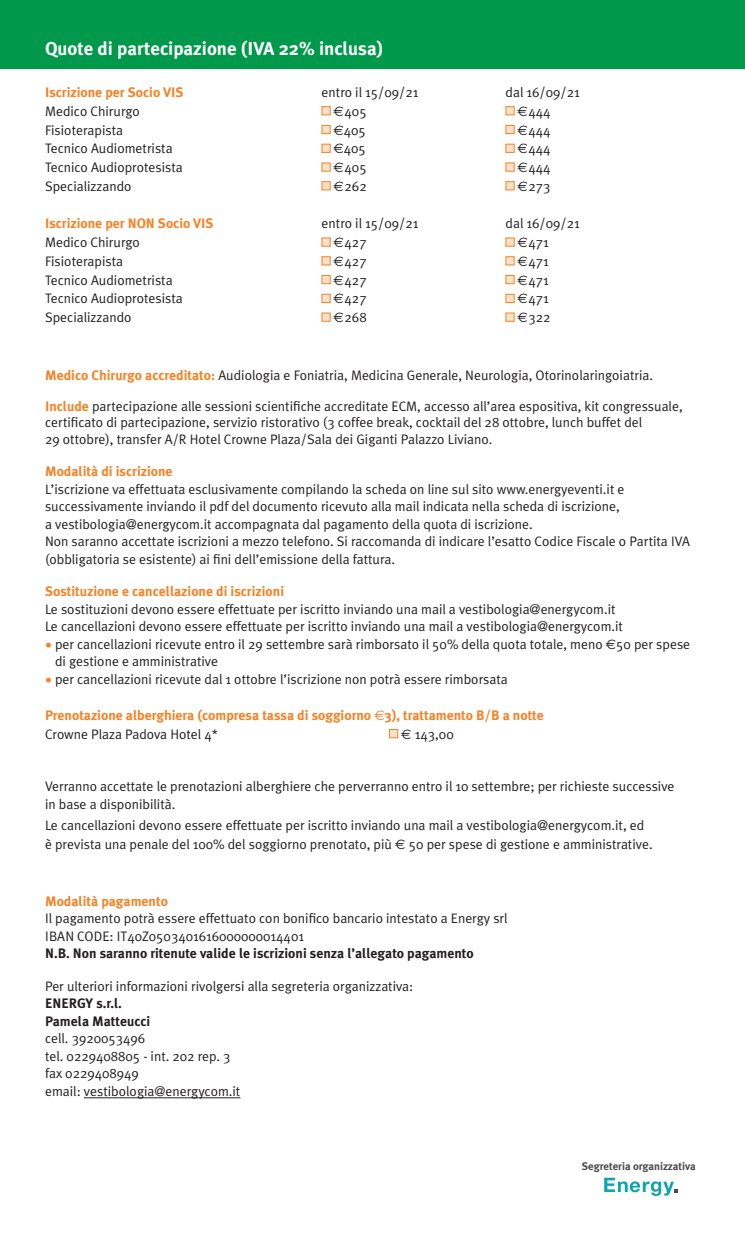
<style>
.page{position:relative;width:745px;height:1241px;background:#fff}
.page>*{position:absolute;margin:0;border:0;box-sizing:border-box;transform-origin:0 0}
.t1{font:700 18.75px "Meta Plus";color:#fff}
.t2{font:13.75px/17.5px "Meta Plus Normal";color:#231f20}
.t3{font:700 13.75px "Meta Plus";color:#f58224}
.t4{font:700 13.75px "Meta Plus";color:#231f20}
.t5{font:700 11px "Meta Plus";letter-spacing:-.005em;color:#4b4c4d}
.s1{font-family:"Euro Sans"}
.s2{font-family:"Meta Plus";font-weight:700;color:#f58224}
.s3{color:#f58224}
.s4{font-family:"Euro Sans";font-weight:400}
</style>
<div class="page">
<div style="left:0;top:0;width:744px;height:68px;background:#00984a"></div>
<svg style="left:604px;top:1177px;width:73px;height:18px"></svg>
<hr style="left:84px;top:1097px;width:156px;height:1px;background:#231f20">
<div style="left:321px;top:106px;width:9px;height:9px;background:#fee1c9;border:1px solid #f58224"></div>
<div style="left:505px;top:106px;width:9px;height:9px;background:#fee1c9;border:1px solid #f58224"></div>
<div style="left:321px;top:125px;width:9px;height:9px;background:#fee1c9;border:1px solid #f58224"></div>
<div style="left:505px;top:125px;width:9px;height:9px;background:#fee1c9;border:1px solid #f58224"></div>
<div style="left:321px;top:144px;width:9px;height:9px;background:#fee1c9;border:1px solid #f58224"></div>
<div style="left:505px;top:144px;width:9px;height:9px;background:#fee1c9;border:1px solid #f58224"></div>
<div style="left:321px;top:163px;width:9px;height:8px;background:#fee1c9"></div>
<div style="left:505px;top:163px;width:9px;height:8px;background:#fee1c9"></div>
<div style="left:321px;top:181px;width:9px;height:9px;background:#fee1c9;border:1px solid #f58224"></div>
<div style="left:505px;top:181px;width:9px;height:9px;background:#fee1c9;border:1px solid #f58224"></div>
<div style="left:321px;top:238px;width:9px;height:8px;background:#fee1c9"></div>
<div style="left:505px;top:238px;width:9px;height:8px;background:#fee1c9"></div>
<div style="left:321px;top:256px;width:9px;height:9px;background:#fee1c9;border:1px solid #f58224"></div>
<div style="left:505px;top:256px;width:9px;height:9px;background:#fee1c9;border:1px solid #f58224"></div>
<div style="left:321px;top:275px;width:9px;height:9px;background:#fee1c9;border:1px solid #f58224"></div>
<div style="left:505px;top:275px;width:9px;height:9px;background:#fee1c9;border:1px solid #f58224"></div>
<div style="left:321px;top:294px;width:9px;height:9px;background:#fee1c9;border:1px solid #f58224"></div>
<div style="left:505px;top:294px;width:9px;height:9px;background:#fee1c9;border:1px solid #f58224"></div>
<div style="left:321px;top:313px;width:9px;height:8px;background:#fee1c9"></div>
<div style="left:505px;top:313px;width:9px;height:8px;background:#fee1c9"></div>
<div style="left:389px;top:729px;width:9px;height:9px;background:#fee1c9;border:1px solid #f58224"></div>
<p class="t1" style="left:45px;top:37px;width:339px">Quote di partecipazione (IVA 22% inclusa)</p>
<p class="t3" style="left:45px;top:84px;width:140px">Iscrizione per Socio VIS</p>
<p class="t2" style="left:321px;top:83px;width:98px">entro il 15/09/21</p>
<p class="t2" style="left:505px;top:83px;width:76px">dal 16/09/21</p>
<p class="t2" style="left:45px;top:102px;width:96px">Medico Chirurgo</p>
<p class="t2" style="left:333px;top:102px;width:35px"><span class="s1">€</span> 405</p>
<p class="t2" style="left:517px;top:102px;width:35px"><span class="s1">€</span> 444</p>
<p class="t2" style="left:45px;top:121px;width:80px">Fisioterapista</p>
<p class="t2" style="left:333px;top:121px;width:34px"><span class="s1">€</span>405</p>
<p class="t2" style="left:517px;top:121px;width:35px"><span class="s1">€</span> 444</p>
<p class="t2" style="left:45px;top:140px;width:129px">Tecnico Audiometrista</p>
<p class="t2" style="left:333px;top:140px;width:34px"><span class="s1">€</span>405</p>
<p class="t2" style="left:517px;top:140px;width:35px"><span class="s1">€</span> 444</p>
<p class="t2" style="left:45px;top:158px;width:139px">Tecnico Audioprotesista</p>
<p class="t2" style="left:333px;top:158px;width:35px"><span class="s1">€</span> 405</p>
<p class="t2" style="left:517px;top:158px;width:35px"><span class="s1">€</span> 444</p>
<p class="t2" style="left:45px;top:177px;width:88px">Specializzando</p>
<p class="t2" style="left:333px;top:177px;width:35px"><span class="s1">€</span> 262</p>
<p class="t2" style="left:517px;top:177px;width:35px"><span class="s1">€</span> 273</p>
<p class="t3" style="left:45px;top:216px;width:170px">Iscrizione per NON Socio VIS</p>
<p class="t2" style="left:321px;top:215px;width:98px">entro il 15/09/21</p>
<p class="t2" style="left:505px;top:215px;width:76px">dal 16/09/21</p>
<p class="t2" style="left:45px;top:233px;width:96px">Medico Chirurgo</p>
<p class="t2" style="left:333px;top:233px;width:35px"><span class="s1">€</span> 427</p>
<p class="t2" style="left:517px;top:233px;width:33px"><span class="s1">€</span> 471</p>
<p class="t2" style="left:45px;top:252px;width:80px">Fisioterapista</p>
<p class="t2" style="left:333px;top:252px;width:35px"><span class="s1">€</span> 427</p>
<p class="t2" style="left:517px;top:252px;width:33px"><span class="s1">€</span> 471</p>
<p class="t2" style="left:45px;top:271px;width:129px">Tecnico Audiometrista</p>
<p class="t2" style="left:333px;top:271px;width:35px"><span class="s1">€</span> 427</p>
<p class="t2" style="left:517px;top:271px;width:33px"><span class="s1">€</span> 471</p>
<p class="t2" style="left:45px;top:290px;width:139px">Tecnico Audioprotesista</p>
<p class="t2" style="left:333px;top:290px;width:35px"><span class="s1">€</span> 427</p>
<p class="t2" style="left:517px;top:290px;width:33px"><span class="s1">€</span> 471</p>
<p class="t2" style="left:45px;top:308px;width:88px">Specializzando</p>
<p class="t2" style="left:333px;top:308px;width:35px"><span class="s1">€</span> 268</p>
<p class="t2" style="left:517px;top:308px;width:35px"><span class="s1">€</span> 322</p>
<p class="t2" style="left:45px;top:366px;width:609px"><span class="s2">Medico Chirurgo accreditato:</span> Audiologia e Foniatria, Medicina Generale, Neurologia, Otorinolaringoiatria.</p>
<p class="t2" style="left:45px;top:398px;width:638px;line-height:16.2px"><span class="s2">Include</span> partecipazione alle sessioni scientifiche accreditate ECM, accesso all’area espositiva, kit congressuale, certificato di partecipazione, servizio ristorativo (3 coffee break, cocktail del 28 ottobre, lunch buffet del</p>
<p class="t2" style="left:45px;top:430px;width:448px">29 ottobre), transfer A/R Hotel Crowne Plaza/Sala dei Giganti Palazzo Liviano.</p>
<p class="t3" style="left:45px;top:463px;width:129px">Modalità di iscrizione</p>
<p class="t2" style="left:45px;top:480px;width:646px">L’iscrizione va effettuata esclusivamente compilando la scheda on line sul sito www.energyeventi.it e successivamente inviando il pdf del documento ricevuto alla mail indicata nella scheda di iscrizione,<br>a vestibologia@energycom.it accompagnata dal pagamento della quota di iscrizione.<br>Non saranno accettate iscrizioni a mezzo telefono. Si raccomanda di indicare l’esatto Codice Fiscale o Partita IVA (obbligatoria se esistente) ai fini dell’emissione della fattura.</p>
<p class="t3" style="left:45px;top:583px;width:240px">Sostituzione e cancellazione di iscrizioni</p>
<p class="t2" style="left:45px;top:600px;width:571px">Le sostituzioni devono essere effettuate per iscritto inviando una mail a vestibologia@energycom.it</p>
<p class="t2" style="left:45px;top:617px;width:579px">Le cancellazioni devono essere effettuate per iscritto inviando una mail a vestibologia@energycom.it</p>
<p class="t2" style="left:55px;top:635px;width:636px;text-indent:-10px"><span class="s3">•</span> per cancellazioni ricevute entro il 29 settembre sarà rimborsato il 50% della quota totale, meno <span class="s1">€</span>50 per spese di gestione e amministrative</p>
<p class="t2" style="left:45px;top:670px;width:464px"><span class="s3">•</span> per cancellazioni ricevute dal 1 ottobre l’iscrizione non potrà essere rimborsata</p>
<p class="t3" style="left:45px;top:707px;width:500px">Prenotazione alberghiera (compresa tassa di soggiorno <span class="s4">€</span>3), trattamento B/B a notte</p>
<p class="t2" style="left:45px;top:725px;width:174px">Crowne Plaza Padova Hotel 4*</p>
<p class="t2" style="left:401px;top:725px;width:54px"><span class="s1">€</span> 143,00</p>
<p class="t2" style="left:45px;top:777px;width:630px">Verranno accettate le prenotazioni alberghiere che perverranno entro il 10 settembre; per richieste successive in base a disponibilità.</p>
<p class="t2" style="left:45px;top:815px;width:608px;line-height:18.8px">Le cancellazioni devono essere effettuate per iscritto inviando una mail a vestibologia@energycom.it, ed è prevista una penale del 100% del soggiorno prenotato, più <span class="s1">€</span> 50 per spese di gestione e amministrative.</p>
<p class="t3" style="left:45px;top:892px;width:124px">Modalità pagamento</p>
<p class="t2" style="left:45px;top:909px;width:464px">Il pagamento potrà essere effettuato con bonifico bancario intestato a Energy srl</p>
<p class="t2" style="left:45px;top:926px;width:260px">IBAN CODE: IT40Z0503401616000000014401</p>
<p class="t4" style="left:45px;top:945px;width:430px">N.B. Non saranno ritenute valide le iscrizioni senza l’allegato pagamento</p>
<p class="t2" style="left:45px;top:976px;width:369px">Per ulteriori informazioni rivolgersi alla segreteria organizzativa:</p>
<p class="t4" style="left:45px;top:995px;width:78px">ENERGY s.r.l.</p>
<p class="t4" style="left:45px;top:1012px;width:107px">Pamela Matteucci</p>
<p class="t2" style="left:45px;top:1029px;width:102px">cell. 3920053496</p>
<p class="t2" style="left:45px;top:1046px;width:187px">tel. 0229408805 - int. 202 rep. 3</p>
<p class="t2" style="left:45px;top:1064px;width:95px">fax 0229408949</p>
<p class="t2" style="left:45px;top:1081px;width:197px">email: vestibologia@energycom.it</p>
<p class="t5" style="left:581px;top:1159px;width:115px">Segreteria organizzativa</p>
</div>
